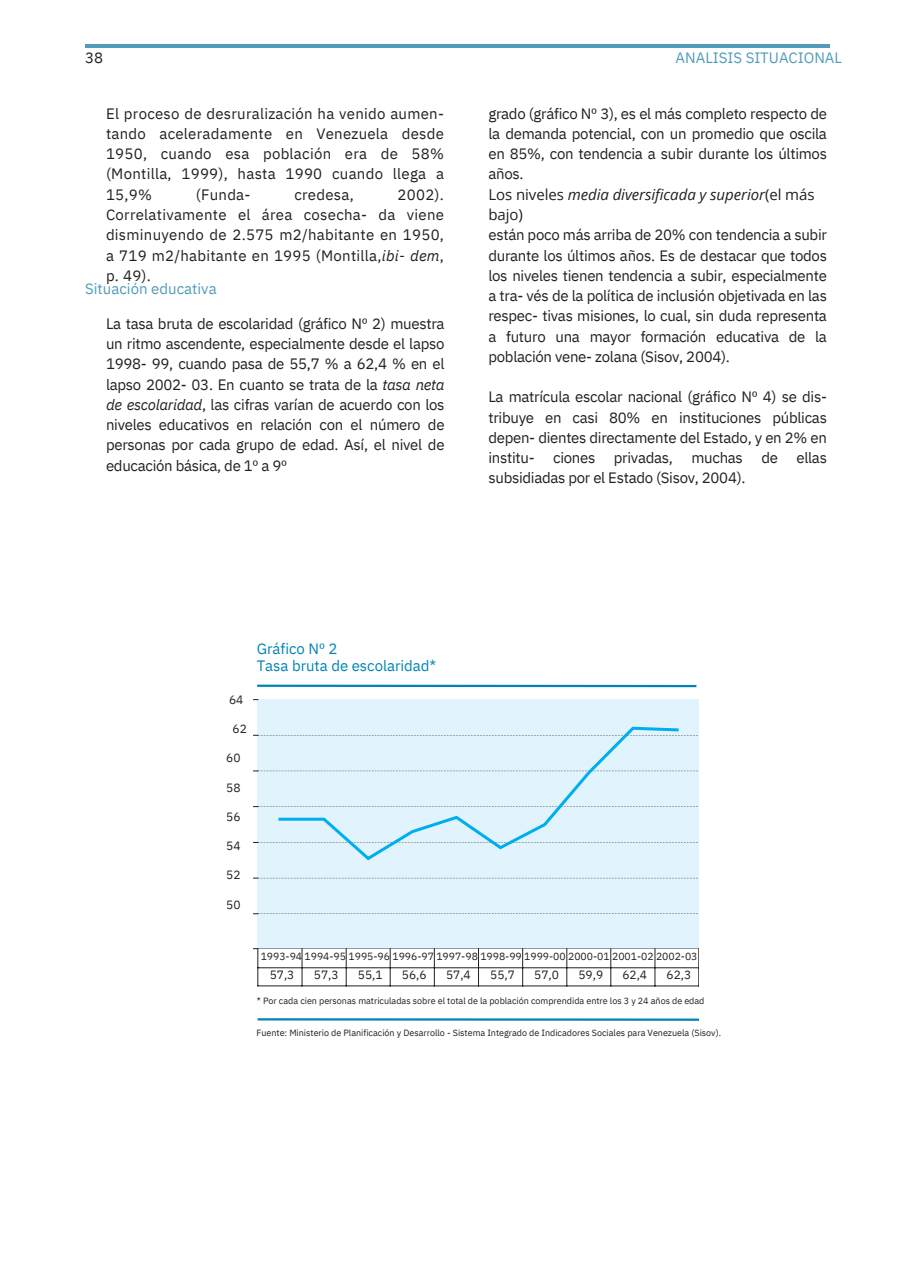
<style>
.page{position:relative;width:918px;height:1263px;background:#fff}
.page>*{position:absolute;margin:0;border:0;box-sizing:border-box;transform-origin:0 0}
.t1{font:15px/20.2px "IBM Plex Sans";letter-spacing:-.02em;color:#231f20;text-align:justify}
.t2{font:italic 15px/20.2px "Open Sans";letter-spacing:-.005em;color:#231f20}
.t3{font:15px "IBM Plex Sans";color:#519cba}
.t4{font:15px "IBM Plex Sans";color:#0084b5}
.t5{font:15px "IBM Plex Sans";letter-spacing:.015em;color:#231f20}
.t6{font:12px "IBM Plex Sans";color:#231f20}
.t7{font:10.35px "IBM Plex Sans";letter-spacing:-.005em;color:#231f20}
.t8{font:9px "IBM Plex Sans";color:#231f20}
.s1{font-style:italic}
.s2{font-style:normal}
</style>
<div class="page">
<hr style="left:85px;top:44px;width:744px;height:3px;background:#519cba">
<div style="left:258px;top:698px;width:441px;height:250px;background:#e1f4fd"></div>
<svg style="left:258px;top:735px;width:441px;height:144px"></svg>
<hr style="left:258px;top:948px;width:441px;height:1px;background:#899096">
<svg style="left:277px;top:726px;width:403px;height:136px"></svg>
<hr style="left:258px;top:967px;width:441px;height:1px;background:#231f20">
<hr style="left:258px;top:985px;width:441px;height:1px;background:#231f20">
<hr style="left:258px;top:948px;width:1px;height:37px;background:#231f20">
<hr style="left:302px;top:948px;width:1px;height:37px;background:#231f20">
<hr style="left:346px;top:948px;width:1px;height:37px;background:#231f20">
<hr style="left:390px;top:948px;width:1px;height:37px;background:#231f20">
<hr style="left:434px;top:948px;width:1px;height:37px;background:#231f20">
<hr style="left:478px;top:948px;width:1px;height:37px;background:#231f20">
<hr style="left:522px;top:948px;width:1px;height:37px;background:#231f20">
<hr style="left:567px;top:948px;width:1px;height:37px;background:#231f20">
<hr style="left:611px;top:948px;width:1px;height:37px;background:#231f20">
<hr style="left:655px;top:948px;width:1px;height:37px;background:#231f20">
<hr style="left:699px;top:948px;width:1px;height:37px;background:#231f20">
<hr style="left:258px;top:1018px;width:441px;height:2px;background:#0084b5">
<hr style="left:257px;top:684px;width:439px;height:3px;background:#0084b5">
<p class="t1" style="left:85px;top:47px;width:19px">38</p>
<p class="t1" style="left:106px;top:103px;width:339px">El proceso de desruralización ha venido aumen&shy;tando aceleradamente en Venezuela desde 1950, cuando esa población era de 58% (Montilla, 1999), hasta 1990 cuando llega a 15,9%</p>
<p class="t1" style="left:106px;top:184px;width:339px;text-indent:292px">2002).<br>Correlativamente el área cosecha- da viene disminuyendo de 2.575 m2/habitante en 1950, a 719 m2/habitante en 1995 (Montilla,<span class="s1">ibi- dem</span>, p. 49).</p>
<p class="t1" style="left:196px;top:184px;width:56px">(Funda-</p>
<p class="t5" style="left:294px;top:184px;width:61px">credesa,</p>
<p class="t3" style="left:85px;top:279px;width:133px">Situación educativa</p>
<p class="t1" style="left:106px;top:313px;width:340px">La tasa bruta de escolaridad (gráfico Nº 2) muestra un ritmo ascendente, especialmente desde el lapso 1998- 99, cuando pasa de 55,7 % a 62,4 % en el lapso 2002- 03. En cuanto se trata de la <span class="s1">tasa neta de escolaridad</span>, las cifras varían de acuerdo con los niveles educativos en relación con el número de personas por cada grupo de edad. Así, el nivel de educación básica, de 1º a 9º</p>
<p class="t3" style="left:676px;top:48px;width:168px">ANALISIS SITUACIONAL</p>
<p class="t1" style="left:488px;top:103px;width:340px">grado (gráfico Nº 3), es el más completo respecto de la demanda potencial, con un promedio que oscila en 85%, con tendencia a subir durante los últimos años.</p>
<p class="t2" style="left:488px;top:184px;width:328px"><span class="s2">Los niveles</span> media diversificada y superior<span class="s2">(el más bajo)</span></p>
<p class="t1" style="left:488px;top:224px;width:340px">están poco más arriba de 20% con tendencia a subir durante los últimos años. Es de destacar que todos los niveles tienen tendencia a subir, especialmente a tra- vés de la política de inclusión objetivada en las respec- tivas misiones, lo cual, sin duda representa a futuro una mayor formación educativa de la población vene- zolana (Sisov, 2004).</p>
<p class="t1" style="left:488px;top:386px;width:340px">La matrícula escolar nacional (gráfico Nº 4) se dis&shy;tribuye en casi 80% en instituciones públicas depen- dientes directamente del Estado, y en 2% en institu- ciones privadas, muchas de ellas subsidiadas por el Estado (Sisov, 2004).</p>
<p class="t6" style="left:229px;top:691px;width:16px">64</p>
<p class="t6" style="left:233px;top:720px;width:16px">62</p>
<p class="t6" style="left:226px;top:750px;width:16px">60</p>
<p class="t6" style="left:226px;top:779px;width:16px">58</p>
<p class="t6" style="left:226px;top:808px;width:16px">56</p>
<p class="t6" style="left:226px;top:837px;width:16px">54</p>
<p class="t6" style="left:226px;top:867px;width:16px">52</p>
<p class="t6" style="left:226px;top:896px;width:16px">50</p>
<p class="t4" style="left:257px;top:638px;width:82px">Gráfico Nº 2</p>
<p class="t4" style="left:257px;top:655px;width:181px">Tasa bruta de escolaridad*</p>
<p class="t7" style="left:261px;top:949px;width:438px">1993-94 1994-95 1995-96 1996-97 1997-98 1998-99 1999-00 2000-01 2001-02 2002-03</p>
<p class="t8" style="left:257px;top:994px;width:449px">* Por cada cien personas matriculadas sobre el total de la población comprendida entre los 3 y 24 años de edad</p>
<p class="t8" style="left:256px;top:1026px;width:466px">Fuente: Ministerio de Planificación y Desarrollo - Sistema Integrado de Indicadores Sociales para Venezuela (Sisov).</p>
<p class="t6" style="left:270px;top:967px;width:26px">57,3</p>
<p class="t6" style="left:314px;top:967px;width:26px">57,3</p>
<p class="t6" style="left:358px;top:967px;width:26px">55,1</p>
<p class="t6" style="left:402px;top:967px;width:26px">56,6</p>
<p class="t6" style="left:446px;top:967px;width:26px">57,4</p>
<p class="t6" style="left:490px;top:967px;width:26px">55,7</p>
<p class="t6" style="left:534px;top:967px;width:26px">57,0</p>
<p class="t6" style="left:578px;top:967px;width:26px">59,9</p>
<p class="t6" style="left:622px;top:967px;width:26px">62,4</p>
<p class="t6" style="left:667px;top:967px;width:26px">62,3</p>
</div>
